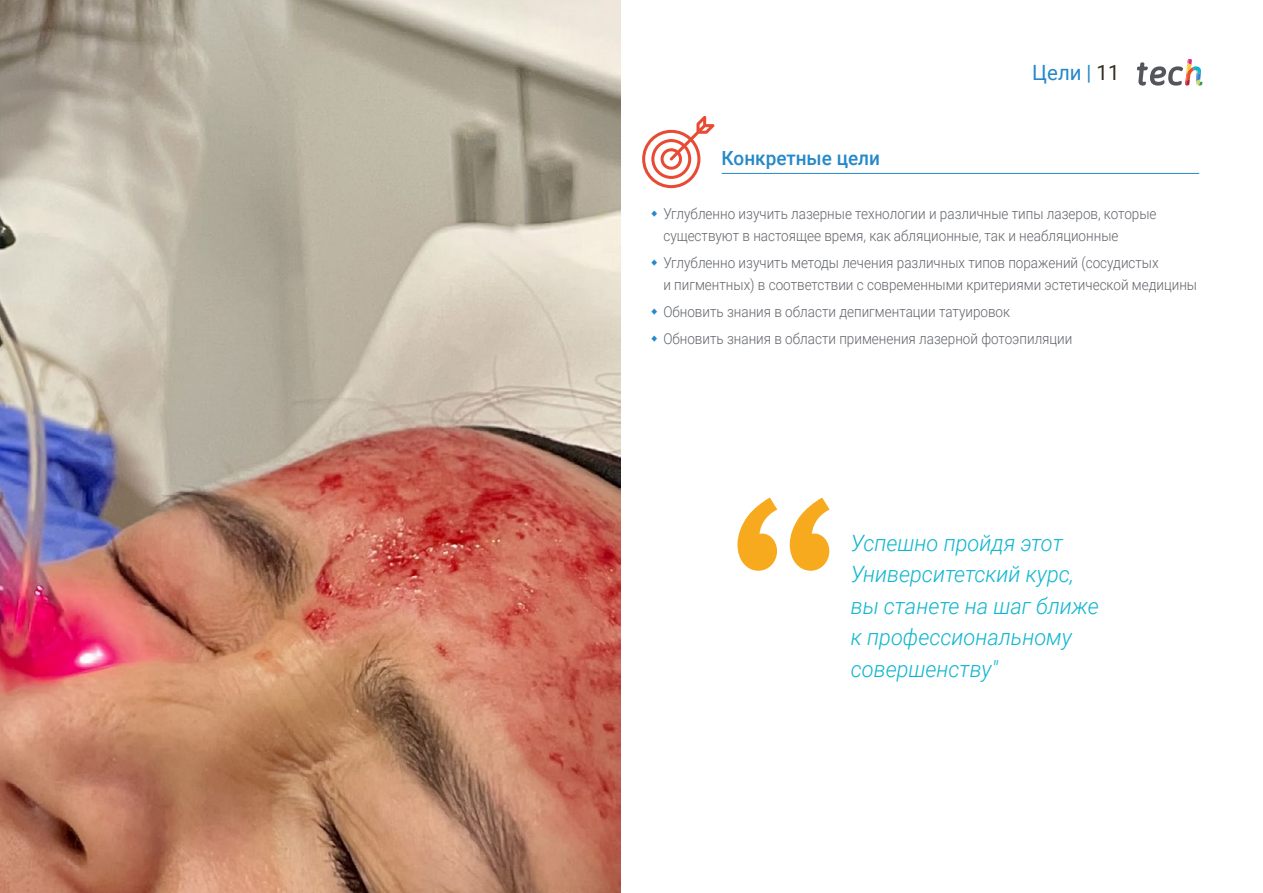
<style>
.page{position:relative;width:1263px;height:893px;background:#fff}
.page>*{position:absolute;margin:0;border:0;box-sizing:border-box;transform-origin:0 0}
.t1{font:italic 300 22.5px/31.5px "Roboto";color:#0fb6cf}
.t2{font:21px "Roboto";color:#2488c9}
.t3{font:500 19.5px "Roboto";color:#2488c9}
.t4{font:300 15px/22.5px "Roboto";color:#61646a;scale:.9 1}
.s1{color:#312e20}
</style>
<div class="page">
<img style="left:0;top:0;width:621px;height:893px">
<svg style="left:1137px;top:59px;width:65px;height:27px"></svg>
<svg style="left:642px;top:116px;width:72px;height:72px"></svg>
<hr style="left:722px;top:173px;width:477px;height:1px;background:#2488c9">
<svg style="left:737px;top:497px;width:93px;height:74px"></svg>
<h3 class="t3" style="left:722px;top:144px;width:160px">Конкретные цели</h3>
<h2 class="t2" style="left:1032px;top:57px;width:89px">Цели | <span class="s1">11</span></h2>
<p class="t4" style="left:663px;top:201px;width:549px">Углубленно изучить лазерные технологии и различные типы лазеров, которые существуют в настоящее время, как абляционные, так и неабляционные</p>
<p class="t4" style="left:663px;top:251px;width:594px">Углубленно изучить методы лечения различных типов поражений (сосудистых<br>и пигментных) в соответствии с современными критериями эстетической медицины</p>
<p class="t4" style="left:663px;top:298px;width:456px;line-height:26.7px">Обновить знания в области депигментации татуировок<br>Обновить знания в области применения лазерной фотоэпиляции</p>
<h1 class="t1" style="left:851px;top:526px;width:250px">Успешно пройдя этот<br>Университетский курс, вы станете на шаг ближе к профессиональному совершенству"</h1>
</div>
